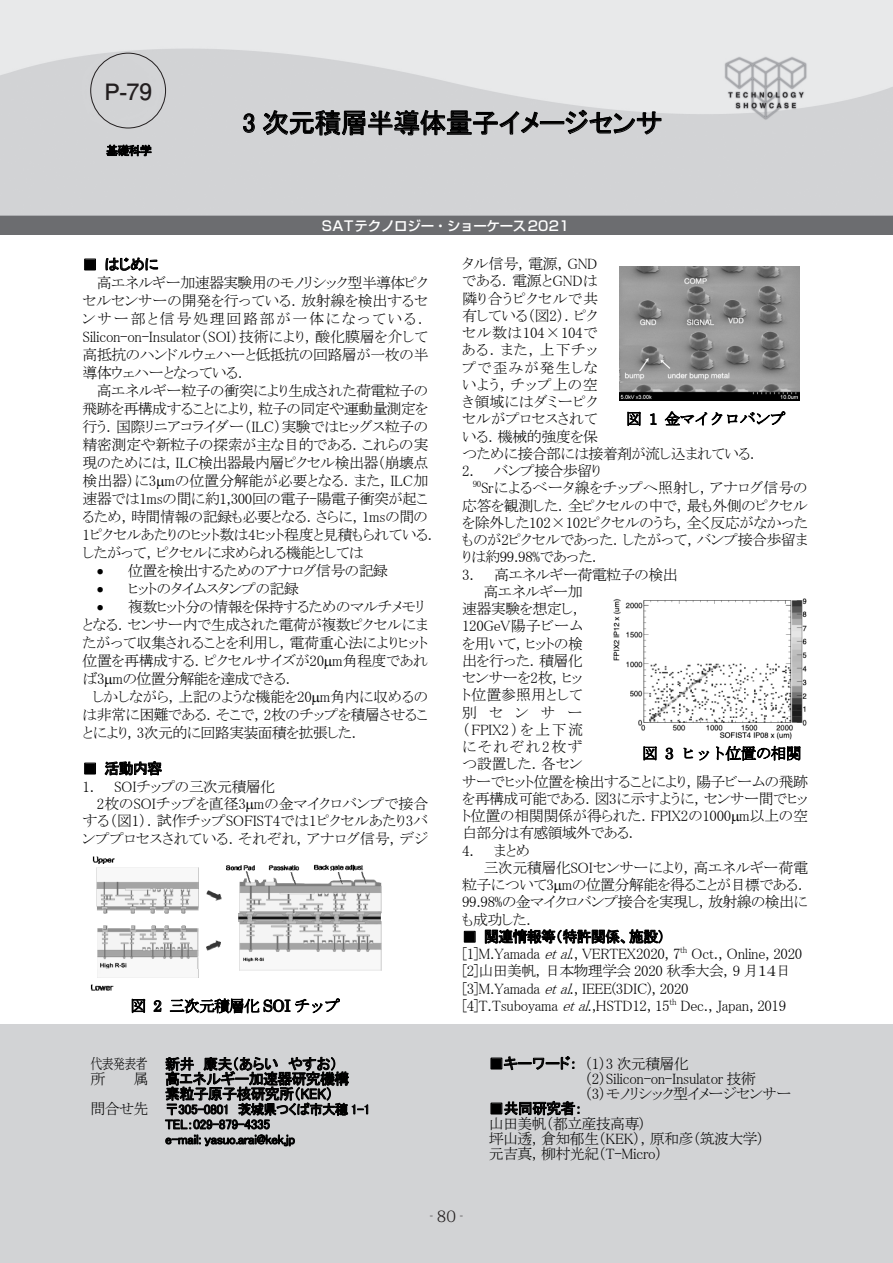
<style>
.page{position:relative;width:893px;height:1263px;background:#fff}
.page>*{position:absolute;margin:0;border:0;box-sizing:border-box;transform-origin:0 0}
.t1{font:27px "MS P Gothic";letter-spacing:-.03em;color:#000}
.数字{font:700 22.5px "Futo Go B101 Pro";color:#231f20}
.t2{font:15.75px "MS Mincho";letter-spacing:-.045em;color:#000}
.t3{font:300 15.75px "Koz Min Pro";color:#231f20;scale:.5 1}
.t4{font:15px/17.2px "MS P Mincho";letter-spacing:-.025em;color:#000}
.t5{font:15px/17.2px "MS P Mincho";letter-spacing:.005em;color:#000}
.t6{font:15px/15px "MS P Mincho";letter-spacing:-.05em;color:#000}
.t7{font:15px "MS P Mincho";color:#000}
.t8{font:15px/15px "MS P Gothic";letter-spacing:-.05em;color:#000}
.t9{font:15px "MS P Mincho";letter-spacing:-.005em;color:#000}
.t10{font:15px "MS P Mincho";letter-spacing:.01em;color:#000}
.t11{font:15px "MS P Mincho";letter-spacing:.115em;color:#000}
.t12{font:15px/15px "MS P Gothic";letter-spacing:-.03em;color:#000}
.t13{font:15px "MS P Mincho";letter-spacing:.105em;color:#000}
.t14{font:13.5px/15px "MS P Gothic";letter-spacing:-.025em;color:#000}
.t15{font:500 13.5px "Shin Go Pro";letter-spacing:-.025em;color:#fff}
.t16{font:12px "MS P Gothic";color:#000}
.s1{font-family:"Century"}
.s2{font-family:"MS Mincho"}
.s3{font-family:"MS Mincho";font-size:15px}
.s4{font-family:"MS P Gothic"}
.s5{font-style:italic}
</style>
<div class="page">
<div style="left:0;top:1024px;width:893px;height:239px;background:#d2d3d5"></div>
<div style="left:0;top:215px;width:893px;height:20px;background:#6c6d70"></div>
<img style="left:0;top:0;width:893px;height:215px">
<img style="left:92px;top:856px;width:290px;height:59px">
<img style="left:239px;top:913px;width:142px;height:7px">
<img style="left:97px;top:920px;width:285px;height:51px">
<img style="left:98px;top:970px;width:100px;height:1px">
<img style="left:90px;top:984px;width:24px;height:7px">
<img style="left:619px;top:266px;width:180px;height:135px">
<img style="left:613px;top:598px;width:194px;height:142px">
<div style="left:90px;top:53px;width:76px;height:75px;border:1px solid #231f20;border-radius:50%"></div>
<p class="数字" style="left:104px;top:73px;width:49px">P-79</p>
<p class="t16" style="left:106px;top:144px;width:47px">基礎科学</p>
<p class="t1" style="left:242px;top:109px;width:422px">3 次元積層半導体量子イメージセンサ</p>
<p class="t15" style="left:322px;top:214px;width:249px">SATテクノロジー・ショーケース2021</p>
<p class="t8" style="left:83px;top:257px;width:77px">■ はじめに</p>
<p class="t4" style="left:97px;top:274px;width:333px">高エネルギー加速器実験用のモノリシック型半導体ピク</p>
<p class="t7" style="left:83px;top:293px;width:347px">セルセンサーの開発を行っている．放射線を検出するセ</p>
<p class="t11" style="left:83px;top:311px;width:347px">ンサー部と信号処理回路部が一体になっている．</p>
<p class="t4" style="left:83px;top:328px;width:347px">Silicon-on-Insulator（SOI）技術により，酸化膜層を介して</p>
<p class="t4" style="left:83px;top:346px;width:347px">高抵抗のハンドルウェハーと低抵抗の回路層が一枚の半</p>
<p class="t4" style="left:83px;top:364px;width:167px">導体ウェハーとなっている．</p>
<p class="t4" style="left:97px;top:382px;width:333px">高エネルギー粒子の衝突により生成された荷電粒子の</p>
<p class="t6" style="left:83px;top:401px;width:347px">飛跡を再構成することにより，粒子の同定や運動量測定を</p>
<p class="t4" style="left:83px;top:418px;width:347px">行う．国際リニアコライダー（ILC）実験ではヒッグス粒子の</p>
<p class="t4" style="left:83px;top:436px;width:347px">精密測定や新粒子の探索が主な目的である．これらの実</p>
<p class="t4" style="left:83px;top:454px;width:347px">現のためには，ILC検出器最内層ピクセル検出器（崩壊点</p>
<p class="t4" style="left:83px;top:472px;width:347px">検出器）に3 mの位置分解能が必要となる．また，ILC加</p>
<p class="t4" style="left:83px;top:490px;width:347px">速器では1msの間に約1,300回の電子-陽電子衝突が起こ</p>
<p class="t4" style="left:83px;top:508px;width:347px">るため，時間情報の記録も必要となる．さらに，1msの間の</p>
<p class="t4" style="left:83px;top:526px;width:357px">1ピクセルあたりのヒット数は4ヒット程度と見積もられている．</p>
<p class="t4" style="left:83px;top:544px;width:283px">したがって，ピクセルに求められる機能としては</p>
<p class="t4" style="left:97px;top:562px;width:293px">• 位置を検出するためのアナログ信号の記録</p>
<p class="t4" style="left:97px;top:580px;width:204px">• ヒットのタイムスタンプの記録</p>
<p class="t4" style="left:97px;top:598px;width:329px">• 複数ヒット分の情報を保持するためのマルチメモリ</p>
<p class="t4" style="left:83px;top:616px;width:347px">となる．センサー内で生成された電荷が複数ピクセルにま</p>
<p class="t9" style="left:83px;top:635px;width:347px">たがって収集されることを利用し，電荷重心法によりヒット</p>
<p class="t4" style="left:83px;top:652px;width:347px">位置を再構成する．ピクセルサイズが20 m角程度であれ</p>
<p class="t6" style="left:83px;top:671px;width:214px">ば3 mの位置分解能を達成できる．</p>
<p class="t4" style="left:92px;top:688px;width:337px">しかしながら，上記のような機能を20 m角内に収めるの</p>
<p class="t4" style="left:83px;top:706px;width:347px">は非常に困難である．そこで，2枚のチップを積層させるこ</p>
<p class="t6" style="left:83px;top:725px;width:280px">とにより，3次元的に回路実装面積を拡張した．</p>
<p class="t8" style="left:83px;top:761px;width:81px">■ 活動内容</p>
<p class="t4" style="left:83px;top:778px;width:194px">1. SOIチップの三次元積層化</p>
<p class="t7" style="left:97px;top:796px;width:333px">2枚のSOIチップを直径3 mの金マイクロバンプで接合</p>
<p class="t7" style="left:83px;top:813px;width:347px">する（図1）．試作チップSOFIST4では1ピクセルあたり3バ</p>
<p class="t5" style="left:83px;top:829px;width:347px">ンププロセスされている．それぞれ，アナログ信号，デジ</p>
<p class="t2" style="left:131px;top:998px;width:211px">図 <span class="s1">2</span> 三次元積層化 <span class="s1">SOI</span> チップ</p>
<p class="t12" style="left:91px;top:1056px;width:249px"><span class="s2">代表発表者</span> 新井 康夫（あらい やすお）<span class="s2">所</span></p>
<p class="t8" style="left:165px;top:1071px;width:186px;text-indent:-32px"><span class="s2">属</span> 高エネルギー加速器研究機構素粒子原子核研究所（KEK）</p>
<p class="t14" style="left:165px;top:1102px;width:207px;text-indent:-74px"><span class="s3">問合せ先</span> 〒305-0801 茨城県つくば市大穂 1-1<br>TEL：029-879-4335<br>e-mail: yasuo.arai@kek.jp</p>
<p class="t5" style="left:462px;top:255px;width:299px">タル信号，電源，GND<br>である．電源とGNDは<br>隣り合うピクセルで共<br>有している（図2）．ピク<br>セル数は104×104で<br>ある．また，上下チッ<br>プで歪みが発生しな<br>いよう，チップ上の空<br>き領域にはダミーピク<br>セルがプロセスされて<br>いる．機械的強度を保<br>つために接合部には接着剤が流し込まれている．</p>
<p class="t6" style="left:462px;top:463px;width:140px">2. バンプ接合歩留り</p>
<p class="t10" style="left:473px;top:480px;width:336px"><sup>90</sup>Srによるベータ線をチップへ照射し，アナログ信号の</p>
<p class="t4" style="left:462px;top:496px;width:347px">応答を観測した．全ピクセルの中で，最も外側のピクセル</p>
<p class="t4" style="left:462px;top:514px;width:347px">を除外した102×102ピクセルのうち，全く反応がなかった</p>
<p class="t4" style="left:462px;top:531px;width:347px">ものが2ピクセルであった．したがって，バンプ接合歩留ま</p>
<p class="t4" style="left:462px;top:548px;width:141px">りは約99.98%であった．</p>
<p class="t4" style="left:462px;top:565px;width:217px">3. 高エネルギー荷電粒子の検出</p>
<p class="t4" style="left:483px;top:583px;width:101px">高エネルギー加</p>
<p class="t4" style="left:462px;top:600px;width:122px">速器実験を想定し，</p>
<p class="t4" style="left:462px;top:617px;width:122px">120GeV陽子ビーム</p>
<p class="t4" style="left:462px;top:634px;width:122px">を用いて，ヒットの検</p>
<p class="t4" style="left:462px;top:652px;width:122px">出を行った．積層化</p>
<p class="t4" style="left:462px;top:669px;width:122px">センサーを2枚，ヒッ</p>
<p class="t7" style="left:462px;top:687px;width:122px">ト位置参照用として</p>
<p class="t4" style="left:462px;top:703px;width:122px">別センサー</p>
<p class="t4" style="left:462px;top:721px;width:122px">（FPIX2）を上下流</p>
<p class="t13" style="left:462px;top:739px;width:122px">にそれぞれ2枚ず</p>
<p class="t4" style="left:462px;top:755px;width:122px">つ設置した．各セン</p>
<p class="t4" style="left:462px;top:773px;width:347px">サーでヒット位置を検出することにより，陽子ビームの飛跡</p>
<p class="t4" style="left:462px;top:790px;width:347px">を再構成可能である．図3に示すように，センサー間でヒッ</p>
<p class="t4" style="left:462px;top:807px;width:347px">ト位置の相関関係が得られた．FPIX2の1000 m以上の空</p>
<p class="t6" style="left:462px;top:825px;width:178px">白部分は有感領域外である．</p>
<p class="t4" style="left:462px;top:842px;width:70px">4. まとめ</p>
<p class="t4" style="left:483px;top:859px;width:326px">三次元積層化SOIセンサーにより，高エネルギー荷電</p>
<p class="t4" style="left:462px;top:876px;width:347px">粒子について3 mの位置分解能を得ることが目標である．</p>
<p class="t4" style="left:462px;top:893px;width:347px">99.98%の金マイクロバンプ接合を実現し，放射線の検出に</p>
<p class="t4" style="left:462px;top:911px;width:75px">も成功した．</p>
<p class="t4" style="left:462px;top:928px;width:342px"><span class="s4">■ 関連情報等（特許関係、施設）<br></span>[1]M.Yamada <span class="s5">etal</span>., VERTEX2020, 7<sup>th</sup> Oct., Online, 2020 [2]山田美帆，日本物理学会 2020 秋季大会，9 月１４日[3]M.Yamada <span class="s5">etal</span>., IEEE(3DIC), 2020<br>[4]T.Tsuboyama <span class="s5">etal</span>.,HSTD12, 15<sup>th</sup> Dec., Japan, 2019</p>
<p class="t2" style="left:626px;top:411px;width:161px">図 <span class="s1">1</span> 金マイクロバンプ</p>
<p class="t2" style="left:642px;top:745px;width:161px">図 <span class="s1">3</span> ヒット位置の相関</p>
<p class="t4" style="left:585px;top:1056px;width:208px;line-height:15px;text-indent:-96px"><span class="s4">■キーワード：</span>（1）3 次元積層化<br>（2）Silicon-on-Insulator 技術<br>（3）モノリシック型イメージセンサー</p>
<p class="t6" style="left:489px;top:1101px;width:277px"><span class="s4">■共同研究者：<br></span>山田美帆（都立産技高専）<br>坪山透，倉知郁生（KEK），原和彦（筑波大学）元吉真，柳村光紀（T-Micro）</p>
<p class="t3" style="left:430px;top:1205px;width:66px">‒ 80‒</p>
</div>
